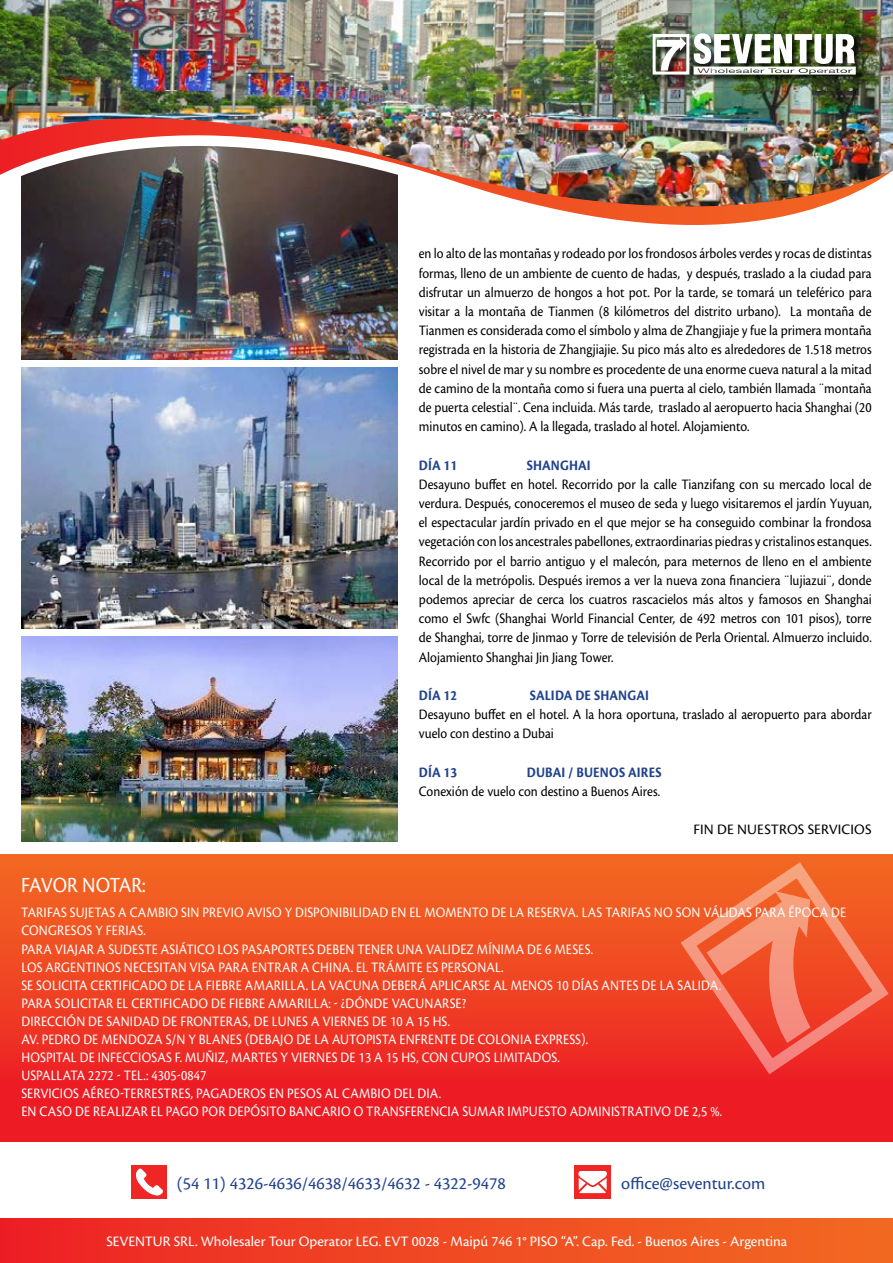
<style>
.page{position:relative;width:893px;height:1263px;background:#fff}
.page>*{position:absolute;margin:0;border:0;box-sizing:border-box;transform-origin:0 0}
.t1{font:22.5px "Cronos Pro";letter-spacing:-.02em;color:#fff;scale:.9 1}
.t2{font:18px "Cronos Pro";color:#20438b}
.t3{font:15px/19.2px "Cronos Pro";color:#000;text-align:justify;scale:.9 1}
.t4{font:15px/18.1px "Cronos Pro";letter-spacing:.01em;color:#fff;scale:.9 1}
.t5{font:15px "Cronos Pro";letter-spacing:.01em;color:#fff}
.t6{font:700 15px "Cronos Pro";letter-spacing:.01em;color:#20438b;scale:.9 1}
.t7{font:15px "Cronos Pro";color:#000}
</style>
<div class="page">
<img style="left:21px;top:307px;width:377px;height:52px">
<img style="left:21px;top:267px;width:377px;height:40px">
<svg style="left:21px;top:208px;width:794px;height:59px"></svg>
<img style="left:0;top:0;width:893px;height:208px">
<div style="left:653px;top:34px;width:211px;height:49px;background:#000;opacity:.77"></div>
<div style="left:653px;top:34px;width:36px;height:41px;border:3px solid #fff"></div>
<svg style="left:657px;top:37px;width:29px;height:33px"></svg>
<img style="left:694px;top:33px;width:162px;height:42px">
<img style="left:21px;top:368px;width:377px;height:260px">
<img style="left:21px;top:637px;width:377px;height:205px">
<div style="left:0;top:855px;width:893px;height:287px;background:linear-gradient(to bottom,#f26b22,#ec1225)"></div>
<svg style="left:680px;top:862px;width:209px;height:212px;background:#f15c3c"></svg>
<div style="left:1px;top:1218px;width:892px;height:45px;background:linear-gradient(to right,#ed2324,#f26c22)"></div>
<div style="left:574px;top:1165px;width:37px;height:34px;background:#ef2623"></div>
<svg style="left:578px;top:1171px;width:29px;height:22px"></svg>
<div style="left:131px;top:1165px;width:35px;height:34px;background:#ef2623"></div>
<svg style="left:136px;top:1168px;width:27px;height:28px"></svg>
<p class="t3" style="left:419px;top:244px;width:505px">en lo alto de las montañas y rodeado por los frondosos árboles verdes y rocas de distintas formas, lleno de un ambiente de cuento de hadas, y después, traslado a la ciudad para disfrutar un almuerzo de hongos a hot pot. Por la tarde, se tomará un teleférico para visitar a la montaña de Tianmen (8 kilómetros del distrito urbano). La montaña de Tianmen es considerada como el símbolo y alma de Zhangjiaje y fue la primera montaña registrada en la historia de Zhangjiajie. Su pico más alto es alrededores de 1.518 metros sobre el nivel de mar y su nombre es procedente de una enorme cueva natural a la mitad de camino de la montaña como si fuera una puerta al cielo, también llamada ¨montaña de puerta celestial¨. Cena incluida. Más tarde, traslado al aeropuerto hacia Shanghai (20 minutos en camino). A la llegada, traslado al hotel. Alojamiento.</p>
<p class="t6" style="left:419px;top:456px;width:59px">DÍA 11 SHANGHAI</p>
<p class="t3" style="left:419px;top:474px;width:505px">Desayuno buffet en hotel. Recorrido por la calle Tianzifang con su mercado local de verdura. Después, conoceremos el museo de seda y luego visitaremos el jardín Yuyuan, el espectacular jardín privado en el que mejor se ha conseguido combinar la frondosa vegetación con los ancestrales pabellones, extraordinarias piedras y cristalinos estanques.<br>Recorrido por el barrio antiguo y el malecón, para meternos de lleno en el ambiente local de la metrópolis. Después iremos a ver la nueva zona financiera ¨lujiazui¨, donde podemos apreciar de cerca los cuatros rascacielos más altos y famosos en Shanghai como el Swfc (Shanghai World Financial Center, de 492 metros con 101 pisos), torre de Shanghai, torre de Jinmao y Torre de televisión de Perla Oriental. Almuerzo incluido.<br>Alojamiento Shanghai Jin Jiang Tower.</p>
<p class="t6" style="left:419px;top:687px;width:44px">DÍA 12</p>
<p class="t6" style="left:530px;top:687px;width:134px">SALIDA DE SHANGAI</p>
<p class="t3" style="left:419px;top:705px;width:505px">Desayuno buffet en el hotel. A la hora oportuna, traslado al aeropuerto para abordar vuelo con destino a Dubai</p>
<p class="t6" style="left:419px;top:763px;width:44px">DÍA 13</p>
<p class="t6" style="left:527px;top:763px;width:151px">DUBAI / BUENOS AIRES</p>
<p class="t3" style="left:419px;top:782px;width:270px">Conexión de vuelo con destino a Buenos Aires.</p>
<p class="t7" style="left:693px;top:821px;width:80px">fin de nuestros</p>
<p class="t7" style="left:808px;top:821px;width:22px">servicios</p>
<h1 class="t1" style="left:21px;top:872px;width:140px">FAVOR NOTAR:</h1>
<p class="t4" style="left:21px;top:904px;width:917px">TARIFAS SUJETAS A CAMBIO SIN PREVIO AVISO Y DISPONIBILIDAD EN EL MOMENTO DE LA RESERVA. LAS TARIFAS NO SON VÁLIDAS PARA ÉPOCA DE CONGRESOS Y FERIAS.<br>PARA VIAJAR A SUDESTE ASIÁTICO LOS PASAPORTES DEBEN TENER UNA VALIDEZ MÍNIMA DE 6 MESES.<br>LOS ARGENTINOS NECESITAN VISA PARA ENTRAR A CHINA. EL TRÁMITE ES PERSONAL.<br>SE SOLICITA CERTIFICADO DE LA FIEBRE AMARILLA. LA VACUNA DEBERÁ APLICARSE AL MENOS 10 DÍAS ANTES DE LA SALIDA.<br>PARA SOLICITAR EL CERTIFICADO DE FIEBRE AMARILLA: - ¿DÓNDE VACUNARSE?<br>DIRECCIÓN DE SANIDAD DE FRONTERAS, DE LU NES A VIERNES DE 10 A 15 HS.<br>AV. PEDRO DE MENDOZA S/N Y BLANES (DEBAJO DE LA AUTOPISTA ENFRENTE DE COLONIA EXPRESS).<br>HOSPITAL DE INFECCIOSAS F. MUÑIZ, MARTES Y VIERNES DE 13 A 15 HS, CON CUPOS LIMITADOS.<br>USPALLATA 2272 - TEL.: 4305-0847<br>SERVICIOS AÉREO-TERRESTRES, PAGADEROS EN PESOS AL CAMBIO DEL DIA.<br>EN CASO DE REALIZAR EL PAGO POR DEPÓSITO BANCARIO O TRANSFERENCIA SUMAR IMPUESTO ADMINISTRATIVO DE 2,5 %.</p>
<p class="t2" style="left:177px;top:1173px;width:331px">(54 11) 4326-4636/4638/4633/4632 - 4322-9478</p>
<p class="t2" style="left:621px;top:1173px;width:146px">office@seventur.com</p>
<p class="t5" style="left:106px;top:1233px;width:682px">SEVENTUR SRL. Wholesaler Tour Operator LEG. EVT 0028 - Maipú 746 1° PISO “A”. Cap. Fed. - Buenos Aires - Argentina</p>
</div>
